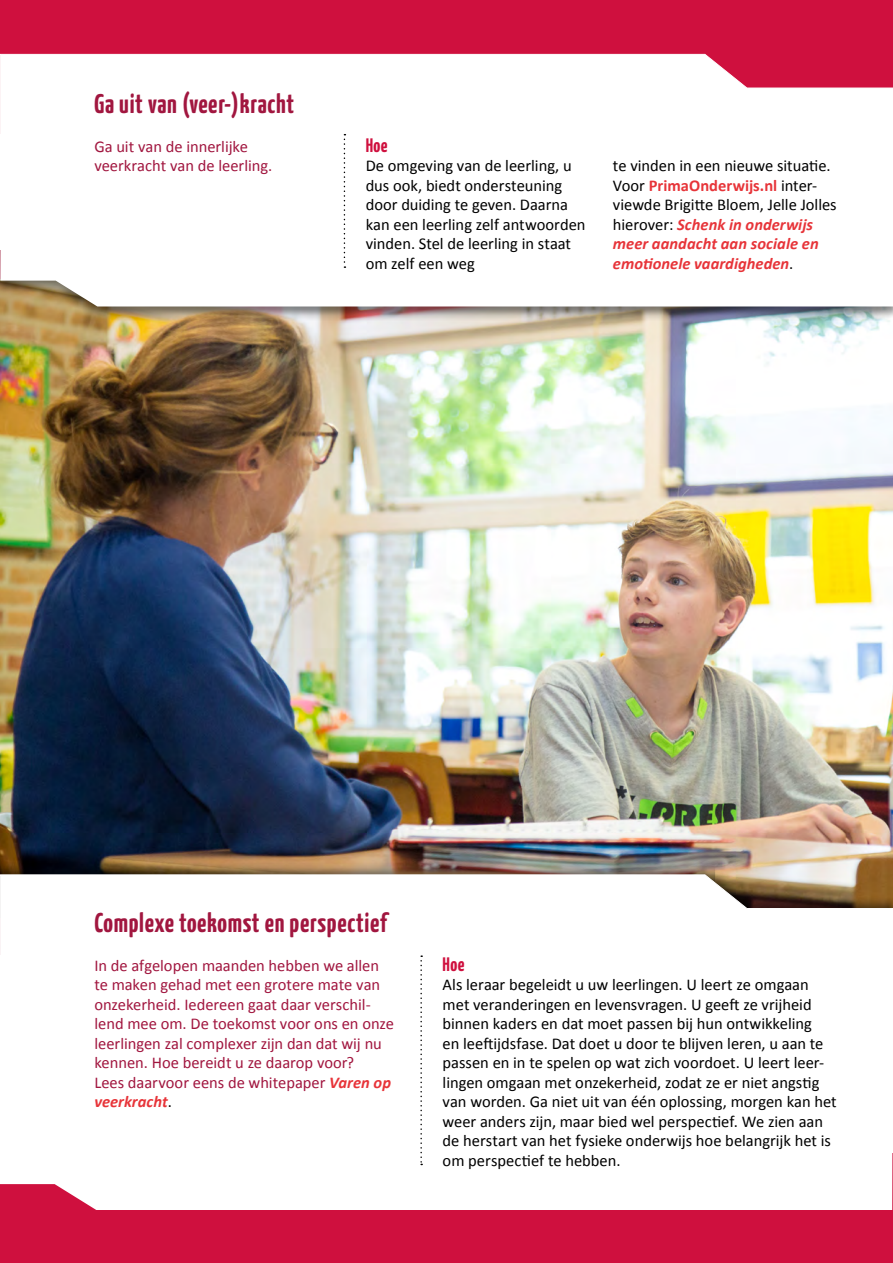
<style>
.page{position:relative;width:893px;height:1263px;background:#cf103e}
.page>*{position:absolute;margin:0;border:0;box-sizing:border-box;transform-origin:0 0}
.t1{font:700 27px "Yanone Kaffeesatz";letter-spacing:.025em;color:#a1163f}
.t2{font:700 19.5px "Yanone Kaffeesatz";letter-spacing:.02em;color:#cf103e}
.t3{font:16.5px/19.5px "Calibri";color:#000}
.t4{font:16.5px/19.5px "Calibri";letter-spacing:-.005em;color:#a1163f}
.s1{font-weight:700;color:#e73439}
.s2{font-weight:700;font-style:italic;color:#e73439}
.s3{color:#000}
</style>
<div class="page">
<img style="left:0;top:321px;width:893px;height:541px">
<svg style="left:0;top:54px;width:893px;height:80px"></svg>
<div style="left:0;top:234px;width:893px;height:87px;background:#000;opacity:.5"></div>
<div style="left:0;top:250px;width:893px;height:56px;background:#fff"></div>
<div style="left:0;top:862px;width:893px;height:101px;background:#000;opacity:.5"></div>
<svg style="left:0;top:874px;width:893px;height:81px"></svg>
<div style="left:0;top:1152px;width:892px;height:58px;background:#fff"></div>
<div style="left:0;top:134px;width:893px;height:116px;background:#fff"></div>
<div style="left:0;top:955px;width:893px;height:197px;background:#fff"></div>
<svg style="left:344px;top:134px;width:1px;height:134px"></svg>
<svg style="left:420px;top:955px;width:2px;height:210px"></svg>
<h1 class="t1" style="left:94px;top:87px;width:201px">Ga uit van (veer-)kracht</h1>
<p class="t4" style="left:94px;top:136px;width:179px">Ga uit van de innerlijke veerkracht van de leerling.</p>
<p class="t2" style="left:366px;top:133px;width:23px">Hoe</p>
<p class="t3" style="left:366px;top:156px;width:221px">De omgeving van de leerling, u dus ook, biedt ondersteuning door duiding te geven. Daarna kan een leerling zelf antwoorden vinden. Stel de leerling in staat om zelf een weg</p>
<p class="t3" style="left:613px;top:156px;width:225px">te vinden in een nieuwe situatie.<br>Voor <span class="s1">PrimaOnderwijs.nl</span> inter&shy;viewde Brigitte Bloem, Jelle Jolles hierover: <span class="s2">Schenk in onderwijs meer aandacht aan sociale en emotionele vaardigheden</span>.</p>
<h1 class="t1" style="left:94px;top:906px;width:294px">Complexe toekomst en perspectief</h1>
<p class="t4" style="left:94px;top:955px;width:301px">In de afgelopen maanden hebben we allen te maken gehad met een grotere mate van onzekerheid. Iedereen gaat daar verschil&shy;lend mee om. De toekomst voor ons en onze leerlingen zal complexer zijn dan dat wij nu kennen. Hoe bereidt u ze daarop voor?<br>Lees daarvoor eens de whitepaper <span class="s2">Varen op veerkracht</span><span class="s3">.</span></p>
<p class="t2" style="left:443px;top:952px;width:23px">Hoe</p>
<p class="t3" style="left:443px;top:975px;width:396px">Als leraar begeleidt u uw leerlingen. U leert ze omgaan met veranderingen en levensvragen. U geeft ze vrijheid binnen kaders en dat moet passen bij hun ontwikkeling<br>en leeftijdsfase. Dat doet u door te blijven leren, u aan te passen en in te spelen op wat zich voordoet. U leert leer&shy;lingen omgaan met onzekerheid, zodat ze er niet angstig van worden. Ga niet uit van één oplossing, morgen kan het weer anders zijn, maar bied wel perspectief. We zien aan de herstart van het fysieke onderwijs hoe belangrijk het is om perspectief te hebben.</p>
</div>
